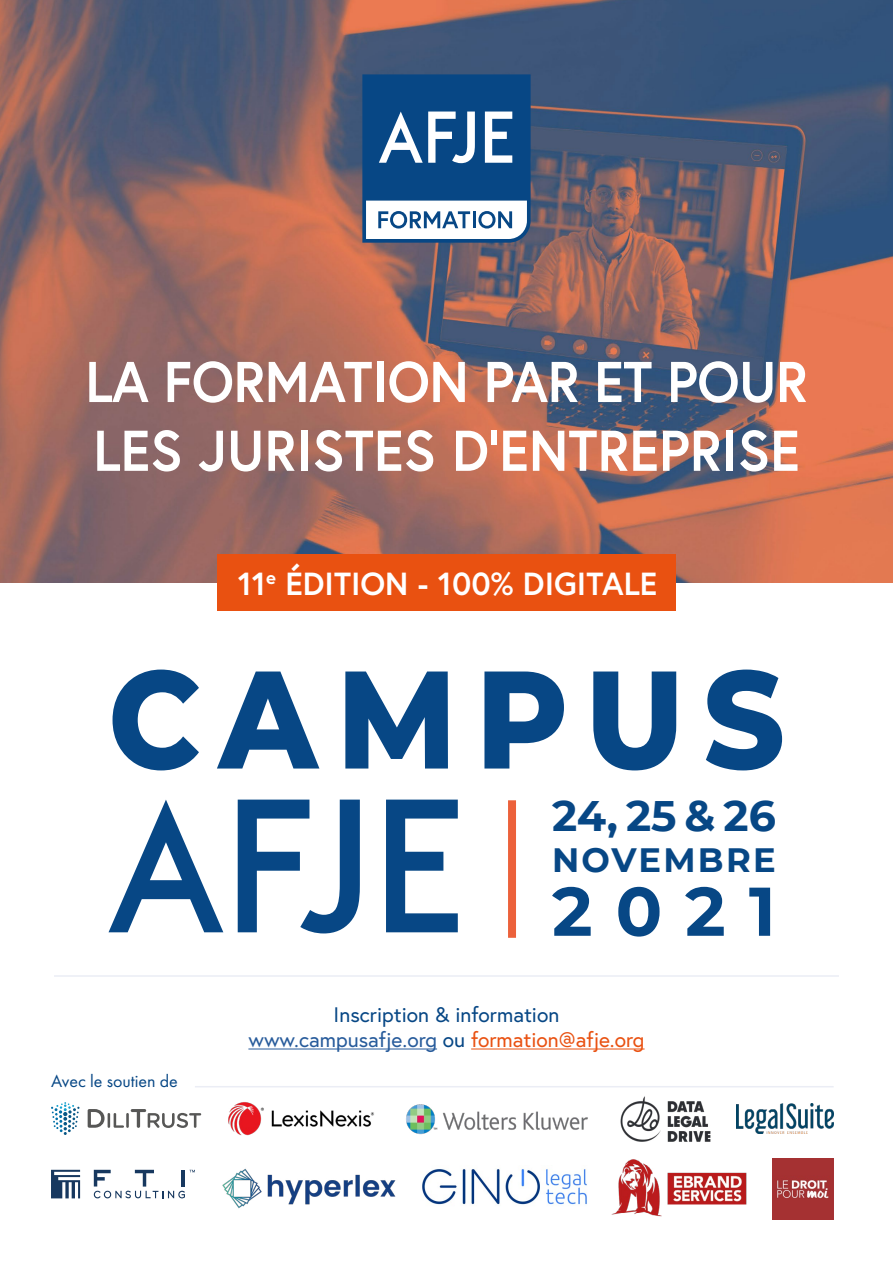
<style>
.page{position:relative;width:893px;height:1263px;background:#fff}
.page>*{position:absolute;margin:0;border:0;box-sizing:border-box;transform-origin:0 0}
.t1{font:800 138.6px "Montserrat";letter-spacing:.15em;color:#074785;scale:.91 1}
.t2{font:700 68.7px "Montserrat";color:#074785}
.t3{font:700 57.3px/68.8px "Europa";color:#fff;scale:.95 1}
.t4{font:700 42.6px "Montserrat";color:#074785}
.t5{font:700 33.75px "Montserrat";letter-spacing:.07em;color:#074785}
.t6{font:700 31.95px "Europa";color:#fff}
.t7{font:21px/25.2px "Europa";color:#074785;text-align:center}
.t8{font:18px "Futura PT";color:#074785}
.s1{color:#275b9b}
.s2{color:#e95111}
</style>
<div class="page">
<img style="left:0;top:0;width:893px;height:583px">
<svg style="left:362px;top:74px;width:169px;height:169px"></svg>
<hr style="left:54px;top:975px;width:785px;height:2px;background:#ebedf5">
<hr style="left:195px;top:1086px;width:639px;height:1px;background:#ebedf5">
<div style="left:217px;top:554px;width:459px;height:57px;background:#e95111"></div>
<div style="left:508px;top:800px;width:8px;height:138px;background:#ec613b"></div>
<svg style="left:386px;top:800px;width:72px;height:132px"></svg>
<svg style="left:238px;top:800px;width:122px;height:133px"></svg>
<svg style="left:109px;top:800px;width:114px;height:132px"></svg>
<hr style="left:248px;top:1048px;width:189px;height:1px;background:#275b9b">
<hr style="left:471px;top:1048px;width:174px;height:1px;background:#e95111">
<svg style="left:51px;top:1102px;width:29px;height:33px"></svg>
<svg style="left:88px;top:1109px;width:36px;height:19px"></svg>
<hr style="left:126px;top:1113px;width:3px;height:15px;background:#575756">
<svg style="left:131px;top:1109px;width:70px;height:19px"></svg>
<img style="left:228px;top:1102px;width:146px;height:34px">
<img style="left:406px;top:1104px;width:182px;height:31px">
<img style="left:222px;top:1168px;width:174px;height:41px">
<svg style="left:51px;top:1170px;width:29px;height:28px"></svg>
<svg style="left:94px;top:1170px;width:101px;height:28px"></svg>
<img style="left:611px;top:1159px;width:136px;height:58px">
<img style="left:772px;top:1158px;width:62px;height:61px">
<img style="left:737px;top:1103px;width:97px;height:31px">
<img style="left:620px;top:1096px;width:91px;height:46px">
<img style="left:422px;top:1169px;width:165px;height:36px">
<h3 class="t3" style="left:85px;top:346px;width:762px">LA FORMATION PAR ET POUR<br>LES JURISTES D’ENTREPRISE</h3>
<h3 class="t6" style="left:238px;top:562px;width:421px">11<sup>e</sup> ÉDITION - 100% DIGITALE</h3>
<h1 class="t1" style="left:108px;top:618px;width:745px">CAMPUS</h1>
<h3 class="t4" style="left:552px;top:785px;width:225px">24, 25 &amp; 26</h3>
<h3 class="t5" style="left:552px;top:835px;width:225px">NOVEMBRE</h3>
<h2 class="t2" style="left:552px;top:862px;width:225px">2021</h2>
<p class="t8" style="left:51px;top:1071px;width:128px">Avec le soutien de</p>
<p class="t7" style="left:248px;top:1002px;width:398px">Inscription &amp; information <span class="s1">www.campusafje.org</span> ou <span class="s2">formation@afje.org</span></p>
</div>
